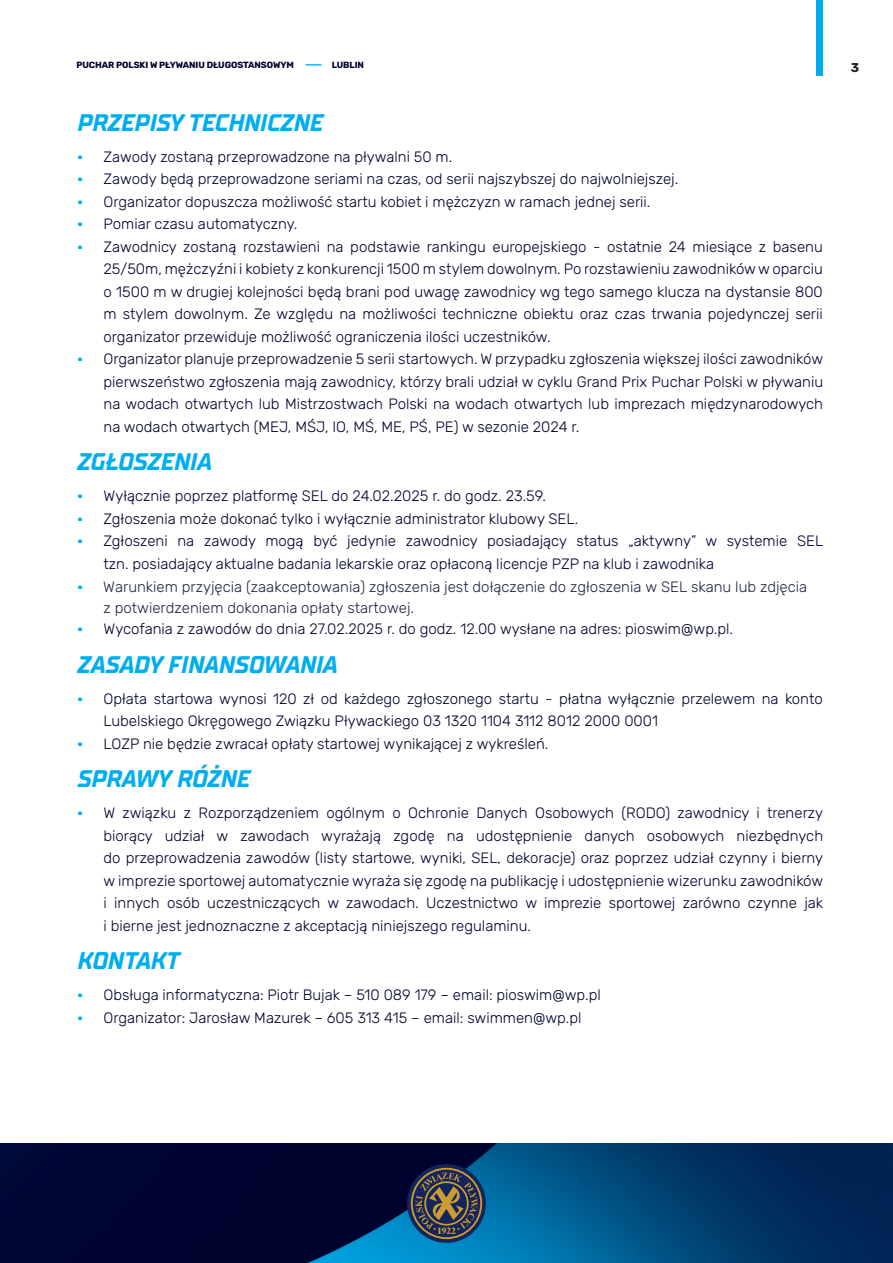
<style>
.page{position:relative;width:893px;height:1263px;background:#fff}
.page>*{position:absolute;margin:0;border:0;box-sizing:border-box;transform-origin:0 0}
.t1{font:italic 700 24px "TT Supermolot Neue";color:#00aeef}
.t2{font:300 15px/22.5px "Rubik";color:#00022e;text-align:justify}
.t3{font:300 15px/21px "Rubik";color:#212640}
.t4{font:700 12.75px "Rubik";color:#231f20}
.t5{font:700 9px "Rubik";letter-spacing:-.01em;color:#00022e}
.s1{color:#00aeef}
.s2{font-family:"TT Supermolot Neue Exp";font-weight:900;color:#00aeef}
.s3{font-family:"TT Supermolot Neue Exp";font-weight:900;color:#00b0f0}
</style>
<div class="page">
<div style="left:816px;top:0;width:7px;height:75px;background:#00aeef"></div>
<img style="left:0;top:1144px;width:893px;height:119px">
<div style="left:407px;top:1164px;width:79px;height:79px;background:#14255d;border-radius:50%"></div>
<svg style="left:411px;top:1168px;width:71px;height:71px"></svg>
<p class="t5" style="left:77px;top:60px;width:289px">PUCHAR POLSKI W PŁYWANIU DŁUGOSTANSOWYM <span class="s1">-</span> LUBLIN</p>
<p class="t1" style="left:77px;top:108px;width:247px">PRZEPISY TECHNICZNE</p>
<p class="t2" style="left:77px;top:145px;width:377px"><span class="s2">•</span> Zawody zostaną przeprowadzone na pływalni 50 m.</p>
<p class="t2" style="left:77px;top:168px;width:603px"><span class="s2">•</span> Zawody będą przeprowadzone seriami na czas, od serii najszybszej do najwolniejszej.</p>
<p class="t2" style="left:77px;top:190px;width:575px"><span class="s2">•</span> Organizator dopuszcza możliwość startu kobiet i mężczyzn w ramach jednej serii.</p>
<p class="t2" style="left:77px;top:213px;width:222px"><span class="s2">•</span> Pomiar czasu automatyczny.</p>
<p class="t2" style="left:104px;top:235px;width:721px;text-indent:-27px"><span class="s2">•</span> Zawodnicy zostaną rozstawieni na podstawie rankingu europejskiego - ostatnie 24 miesiące z basenu 25/50m, mężczyźni i kobiety z konkurencji 1500 m stylem dowolnym. Po rozstawieniu zawodników w oparciu o 1500 m w drugiej kolejności będą brani pod uwagę zawodnicy wg tego samego klucza na dystansie 800 m stylem dowolnym. Ze względu na możliwości techniczne obiektu oraz czas trwania pojedynczej serii organizator przewiduje możliwość ograniczenia ilości uczestników.</p>
<p class="t2" style="left:104px;top:348px;width:721px;text-indent:-27px"><span class="s2">•</span> Organizator planuje przeprowadzenie 5 serii startowych. W przypadku zgłoszenia większej ilości zawodników pierwszeństwo zgłoszenia mają zawodnicy, którzy brali udział w cyklu Grand Prix Puchar Polski w pływaniu na wodach otwartych lub Mistrzostwach Polski na wodach otwartych lub imprezach międzynarodowych na wodach otwartych (MEJ, MŚJ, IO, MŚ, ME, PŚ, PE) w sezonie 2024 r.</p>
<p class="t1" style="left:77px;top:447px;width:136px">ZGŁOSZENIA</p>
<p class="t2" style="left:77px;top:485px;width:471px"><span class="s2">•</span> Wyłącznie poprzez platformę SEL do 24.02.2025 r. do godz. 23.59.</p>
<p class="t2" style="left:77px;top:507px;width:503px"><span class="s2">•</span> Zgłoszenia może dokonać tylko i wyłącznie administrator klubowy SEL.</p>
<p class="t2" style="left:104px;top:530px;width:721px;text-indent:-27px"><span class="s2">•</span> Zgłoszeni na zawody mogą być jedynie zawodnicy posiadający status „aktywny” w systemie SEL tzn. posiadający aktualne badania lekarskie oraz opłaconą licencje PZP na klub i zawodnika</p>
<p class="t3" style="left:104px;top:577px;width:705px;text-indent:-27px"><span class="s3">•</span> Warunkiem przyjęcia (zaakceptowania) zgłoszenia jest dołączenie do zgłoszenia w SEL skanu lub zdjęcia z potwierdzeniem dokonania opłaty startowej.</p>
<p class="t2" style="left:77px;top:618px;width:658px"><span class="s2">•</span> Wycofania z zawodów do dnia 27.02.2025 r. do godz. 12.00 wysłane na adres: pioswim@wp.pl.</p>
<p class="t1" style="left:77px;top:650px;width:261px">ZASADY FINANSOWANIA</p>
<p class="t2" style="left:104px;top:688px;width:721px;text-indent:-27px"><span class="s2">•</span> Opłata startowa wynosi 120 zł od każdego zgłoszonego startu - płatna wyłącznie przelewem na konto<br>Lubelskiego Okręgowego Związku Pływackiego 03 1320 1104 3112 8012 2000 0001</p>
<p class="t2" style="left:77px;top:733px;width:473px"><span class="s2">•</span> LOZP nie będzie zwracał opłaty startowej wynikającej z wykreśleń.</p>
<p class="t1" style="left:77px;top:764px;width:174px">SPRAWY RÓŻNE</p>
<p class="t2" style="left:104px;top:802px;width:721px;text-indent:-27px"><span class="s2">•</span> W związku z Rozporządzeniem ogólnym o Ochronie Danych Osobowych (RODO) zawodnicy i trenerzy biorący udział w zawodach wyrażają zgodę na udostępnienie danych osobowych niezbędnych do przeprowadzenia zawodów (listy startowe, wyniki, SEL, dekoracje) oraz poprzez udział czynny i bierny w imprezie sportowej automatycznie wyraża się zgodę na publikację i udostępnienie wizerunku zawodników i innych osób uczestniczących w zawodach. Uczestnictwo w imprezie sportowej zarówno czynne jak i bierne jest jednoznaczne z akceptacją niniejszego regulaminu.</p>
<p class="t1" style="left:77px;top:946px;width:104px">KONTAKT</p>
<p class="t2" style="left:77px;top:984px;width:526px"><span class="s2">•</span> Obsługa informatyczna: Piotr Bujak – 510 089 179 – email: pioswim@wp.pl</p>
<p class="t2" style="left:77px;top:1007px;width:506px"><span class="s2">•</span> Organizator: Jarosław Mazurek – 605 313 415 – email: swimmen@wp.pl</p>
<p class="t4" style="left:851px;top:60px;width:10px">3</p>
</div>
